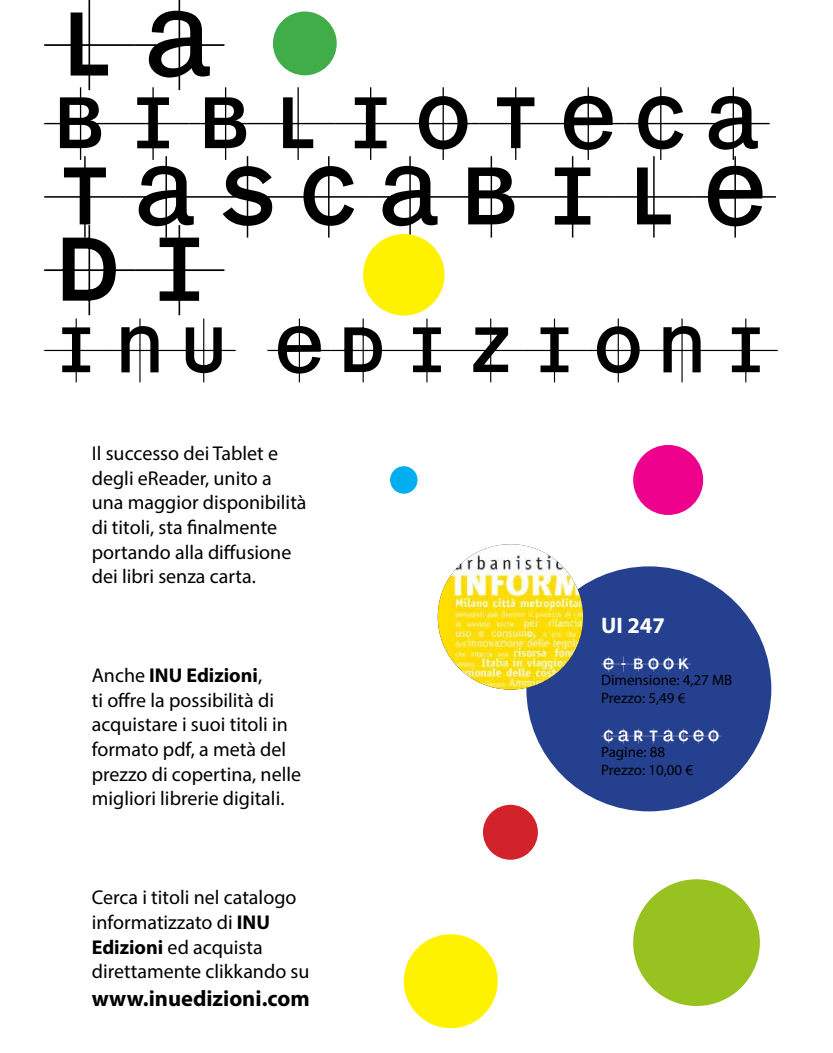
<style>
.page{position:relative;width:833px;height:1053px;background:#fff}
.page>*{position:absolute;margin:0;border:0;box-sizing:border-box;transform-origin:0 0}
.t1{font:90px "KL1 Mono Case Krux";color:#000}
.t2{font:81.25px "KL1 Mono Case Krux";color:#000}
.t3{font:72.5px "KL1 Mono Case Krux";color:#000}
.t4{font:63.75px "KL1 Mono Case Krux";color:#000}
.t5{font:700 22.5px "Myriad Pro";color:#000}
.t6{font:700 22.5px "Myriad Pro";color:#fff}
.t7{font:20px/24.6px "Myriad Pro";color:#000}
.t8{font:15px/18px "Myriad Pro";color:#000}
.t9{font:15px "KL1 Mono Case Krux";color:#fff}
.s1{font-weight:700}
</style>
<div class="page">
<div style="left:526px;top:566px;width:245px;height:245px;background:#25408f;border-radius:50%"></div>
<div style="left:273px;top:12px;width:64px;height:63px;background:#41ad49;border-radius:50%"></div>
<div style="left:363px;top:234px;width:81px;height:81px;background:#fff200;border-radius:50%"></div>
<div style="left:404px;top:934px;width:94px;height:94px;background:#fff200;border-radius:50%"></div>
<div style="left:633px;top:445px;width:70px;height:70px;background:#ec008c;border-radius:50%"></div>
<div style="left:633px;top:879px;width:127px;height:126px;background:#98c21f;border-radius:50%"></div>
<div style="left:483px;top:804px;width:55px;height:55px;background:#d2232a;border-radius:50%"></div>
<div style="left:390px;top:466px;width:27px;height:27px;background:#00aeef;border-radius:50%"></div>
<img style="left:438px;top:544px;width:145px;height:145px;border-radius:73px">
<h1 class="t1" style="left:44px;top:-3px;width:182px">LA</h1>
<h3 class="t3" style="left:44px;top:85px;width:727px">BIBLIOTECA</h3>
<h2 class="t2" style="left:44px;top:153px;width:733px">TASCABILE</h2>
<h1 class="t1" style="left:44px;top:222px;width:181px">DI</h1>
<h3 class="t4" style="left:44px;top:316px;width:735px">INU EDIZIONI</h3>
<p class="t7" style="left:92px;top:440px;width:216px">Il successo dei Tablet e degli eReader, unito a una maggior disponibilità di titoli, sta finalmente portando alla diffusione dei libri senza carta.</p>
<p class="t7" style="left:92px;top:662px;width:211px">Anche <span class="s1">INU Edizioni</span>,<br>ti offre la possibilità di acquistare i suoi titoli in formato pdf, a metà del prezzo di copertina, nelle migliori librerie digitali.</p>
<p class="t7" style="left:92px;top:884px;width:219px">Cerca i titoli nel catalogo informatizzato di <span class="s1">INU<br>Edizioni</span> ed acquista direttamente clikkando su</p>
<p class="t5" style="left:92px;top:983px;width:219px">www.inuedizioni.com</p>
<p class="t6" style="left:601px;top:610px;width:65px">UI 247</p>
<p class="t9" style="left:601px;top:655px;width:92px">E-BOOK</p>
<p class="t8" style="left:601px;top:670px;width:133px">Dimensione: 4,27 MB<br>Prezzo: 5,49 €</p>
<p class="t9" style="left:601px;top:727px;width:122px">CARTACEO</p>
<p class="t8" style="left:601px;top:742px;width:94px">Pagine: 88<br>Prezzo: 10,00 €</p>
</div>
